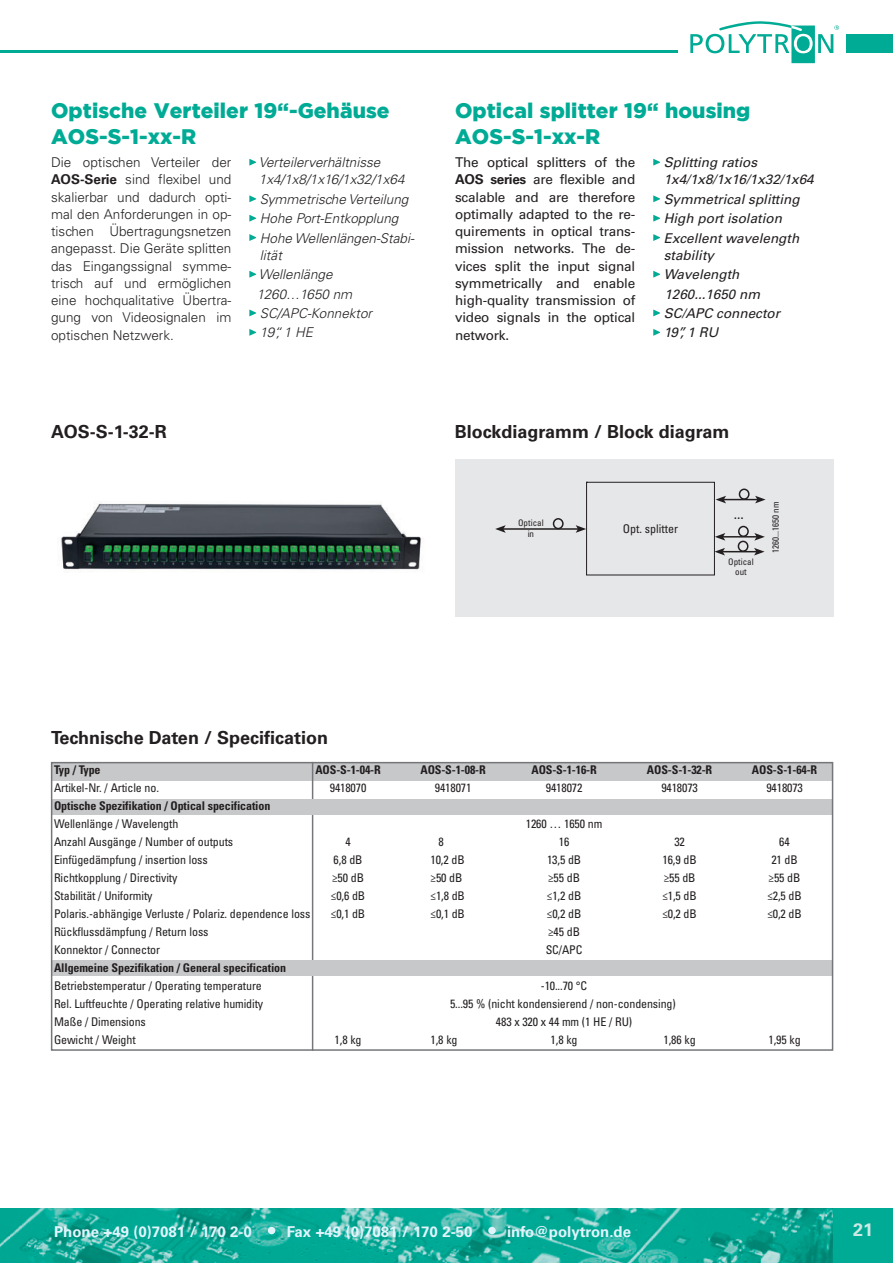
<style>
.page{position:relative;width:893px;height:1263px;background:#fff}
.page>*{position:absolute;margin:0;border:0;box-sizing:border-box;transform-origin:0 0}
.t1{font:900 21px/25.5px "Gotham";letter-spacing:.005em;color:#00ab95}
.t2{font:700 18px "Univers LT Std";color:#231f20}
.t3{font:700 18px "Univers LT Std";color:#cde9e4}
.t4{font:700 15px "Univers LT Std";color:#e1f4fc}
.t5{font:condensed 15px "Univers LT Std";color:#231f20}
.t6{font:300 13.5px/17.2px "Univers LT Std";color:#231f20;text-align:justify}
.t7{font:13.5px/17.2px "Univers LT Std";letter-spacing:-.015em;color:#231f20;text-align:justify}
.t8{font:italic 300 13.5px/19.4px "Univers LT Std";color:#231f20}
.t9{font:italic 13.5px/19.4px "Univers LT Std";color:#231f20}
.t10{font:condensed 12px "Univers LT Std";letter-spacing:-.01em;color:#231f20}
.t11{font:700 condensed 12px "Univers LT Std";letter-spacing:-.01em;color:#231f20}
.t12{font:condensed 9px/10.8px "Univers LT Std";color:#231f20;text-align:center}
.s1{font-weight:700}
</style>
<div class="page">
<div style="left:846px;top:34px;width:47px;height:19px;background:#00ab95"></div>
<hr style="left:0;top:50px;width:678px;height:3px;background:#00ab95">
<svg style="left:690px;top:21px;width:149px;height:42px"></svg>
<img style="left:0;top:1208px;width:833px;height:55px">
<div style="left:833px;top:1208px;width:60px;height:55px;background:#00ab95"></div>
<div style="left:268px;top:1227px;width:7px;height:7px;background:#e1f4fc;border-radius:50%"></div>
<div style="left:488px;top:1227px;width:8px;height:7px;background:#e1f4fc;border-radius:50%"></div>
<svg style="left:249px;top:159px;width:7px;height:7px"></svg>
<svg style="left:249px;top:195px;width:7px;height:7px"></svg>
<svg style="left:249px;top:215px;width:7px;height:7px"></svg>
<svg style="left:249px;top:234px;width:7px;height:7px"></svg>
<svg style="left:249px;top:271px;width:7px;height:7px"></svg>
<svg style="left:249px;top:309px;width:7px;height:7px"></svg>
<svg style="left:249px;top:329px;width:7px;height:7px"></svg>
<svg style="left:653px;top:159px;width:7px;height:7px"></svg>
<svg style="left:653px;top:195px;width:7px;height:7px"></svg>
<svg style="left:653px;top:215px;width:7px;height:7px"></svg>
<svg style="left:653px;top:234px;width:7px;height:7px"></svg>
<svg style="left:653px;top:271px;width:7px;height:7px"></svg>
<svg style="left:653px;top:309px;width:7px;height:7px"></svg>
<svg style="left:653px;top:329px;width:7px;height:7px"></svg>
<div style="left:455px;top:459px;width:378px;height:158px;background:#e6e7e9"></div>
<hr style="left:724px;top:499px;width:33px;height:1px;background:#231f20">
<svg style="left:716px;top:496px;width:10px;height:7px"></svg>
<svg style="left:755px;top:496px;width:11px;height:7px"></svg>
<div style="left:739px;top:488px;width:11px;height:12px;border:2px solid #231f20;border-radius:50%"></div>
<hr style="left:503px;top:528px;width:75px;height:2px;background:#231f20">
<svg style="left:495px;top:525px;width:11px;height:8px"></svg>
<svg style="left:576px;top:525px;width:10px;height:8px"></svg>
<div style="left:586px;top:482px;width:129px;height:93px;border:1px solid #231f20"></div>
<div style="left:553px;top:518px;width:11px;height:11px;border:2px solid #231f20;border-radius:50%"></div>
<hr style="left:723px;top:536px;width:34px;height:1px;background:#231f20">
<svg style="left:715px;top:533px;width:10px;height:8px"></svg>
<svg style="left:754px;top:533px;width:11px;height:8px"></svg>
<div style="left:738px;top:526px;width:11px;height:11px;border:2px solid #231f20;border-radius:50%"></div>
<hr style="left:723px;top:551px;width:33px;height:1px;background:#231f20">
<svg style="left:714px;top:548px;width:11px;height:7px"></svg>
<svg style="left:754px;top:548px;width:11px;height:7px"></svg>
<div style="left:738px;top:541px;width:10px;height:11px;border:2px solid #231f20;border-radius:50%"></div>
<div style="left:52px;top:762px;width:780px;height:18px;background:#c7c8ca"></div>
<hr style="left:312px;top:762px;width:1px;height:289px;background:#757679">
<div style="left:52px;top:799px;width:780px;height:16px;background:#c7c8ca"></div>
<div style="left:52px;top:960px;width:780px;height:16px;background:#c7c8ca"></div>
<div style="left:51px;top:762px;width:782px;height:289px;border:2px solid #757679"></div>
<img style="left:60px;top:501px;width:363px;height:69px">
<h1 class="t1" style="left:51px;top:100px;width:340px">Optische Verteiler 19“-Gehäuse<br>AOS-S-1-xx-R</h1>
<h1 class="t1" style="left:455px;top:100px;width:297px">Optical splitter 19“ housing<br>AOS-S-1-xx-R</h1>
<p class="t6" style="left:51px;top:155px;width:182px">Die optischen Verteiler der <span class="s1">AOS-Serie</span> sind flexibel und skalierbar und dadurch opti&shy;mal den Anforderungen in op&shy;tischen Übertragungsnetzen angepasst. Die Geräte splitten das Eingangssignal symme&shy;trisch auf und ermöglichen eine hochqualitative Übertra&shy;gung von Videosignalen im optischen Netzwerk.</p>
<p class="t8" style="left:259px;top:155px;width:147px;line-height:17.2px">Verteilerverhältnisse<br>1x4/1x8/1x16/1x32/1x64</p>
<p class="t7" style="left:455px;top:155px;width:182px">The optical splitters of the <span class="s1">AOS series</span> are flexible and scalable and are therefore optimally adapted to the re&shy;quirements in optical trans&shy;mission networks. The de&shy;vices split the input signal symmetrically and enable high-quality transmission of video signals in the optical network.</p>
<p class="t9" style="left:664px;top:155px;width:151px;line-height:17.2px">Splitting ratios<br>1x4/1x8/1x16/1x32/1x64</p>
<p class="t8" style="left:260px;top:190px;width:156px">Symmetrische Verteilung<br>Hohe Port-Entkopplung<br>Hohe Wellenlängen-Stabi-</p>
<p class="t8" style="left:257px;top:246px;width:117px">lität<br>Wellenlänge<br>1260…1650 nm<br>SC/APC-Konnektor<br>19“, 1 HE</p>
<p class="t9" style="left:664px;top:190px;width:137px">Symmetrical splitting<br>High port isolation<br>Excellent wavelength</p>
<p class="t9" style="left:664px;top:246px;width:118px">stability<br>Wavelength<br>1260...1650 nm<br>SC/APC connector<br>19”, 1 RU</p>
<h2 class="t2" style="left:51px;top:423px;width:117px">AOS-S-1-32-R</h2>
<h2 class="t2" style="left:455px;top:423px;width:276px">Blockdiagramm / Block diagram</h2>
<p class="t12" style="left:518px;top:518px;width:27px">Optical in</p>
<p class="t10" style="left:623px;top:523px;width:57px">Opt. splitter</p>
<p class="t5" style="left:734px;top:507px;width:11px">...</p>
<p class="t12" style="left:728px;top:556px;width:27px">Optical out</p>
<p class="t12" style="left:771px;top:553px;width:52px;rotate:-90deg">1260...1650 nm</p>
<h2 class="t2" style="left:51px;top:729px;width:278px">Technische Daten / Specification</h2>
<p class="t11" style="left:54px;top:764px;width:48px">Typ / Type</p>
<p class="t11" style="left:315px;top:764px;width:67px">AOS-S-1-04-R</p>
<p class="t11" style="left:420px;top:764px;width:67px">AOS-S-1-08-R</p>
<p class="t11" style="left:531px;top:764px;width:67px">AOS-S-1-16-R</p>
<p class="t11" style="left:647px;top:764px;width:67px">AOS-S-1-32-R</p>
<p class="t11" style="left:752px;top:764px;width:67px">AOS-S-1-64-R</p>
<p class="t10" style="left:54px;top:782px;width:107px">Artikel-Nr. / Article no.</p>
<p class="t10" style="left:330px;top:782px;width:38px">9418070</p>
<p class="t10" style="left:435px;top:782px;width:38px">9418071</p>
<p class="t10" style="left:546px;top:782px;width:38px">9418072</p>
<p class="t10" style="left:661px;top:782px;width:38px">9418073</p>
<p class="t10" style="left:766px;top:782px;width:38px">9418073</p>
<p class="t11" style="left:54px;top:800px;width:218px">Optische Spezifikation / Optical specification</p>
<p class="t10" style="left:54px;top:818px;width:126px">Wellenlänge / Wavelength</p>
<p class="t10" style="left:526px;top:818px;width:78px">1260 … 1650 nm</p>
<p class="t10" style="left:54px;top:836px;width:181px">Anzahl Ausgänge / Number of outputs</p>
<p class="t10" style="left:345px;top:836px;width:7px">4</p>
<p class="t10" style="left:438px;top:836px;width:7px">8</p>
<p class="t10" style="left:559px;top:836px;width:12px">16</p>
<p class="t10" style="left:674px;top:836px;width:12px">32</p>
<p class="t10" style="left:779px;top:836px;width:12px">64</p>
<p class="t10" style="left:54px;top:854px;width:155px">Einfügedämpfung / insertion loss</p>
<p class="t10" style="left:334px;top:854px;width:30px">6,8 dB</p>
<p class="t10" style="left:431px;top:854px;width:36px">10,2 dB</p>
<p class="t10" style="left:547px;top:854px;width:36px">13,5 dB</p>
<p class="t10" style="left:662px;top:854px;width:36px">16,9 dB</p>
<p class="t10" style="left:771px;top:854px;width:28px">21 dB</p>
<p class="t10" style="left:54px;top:872px;width:125px">Richtkopplung / Directivity</p>
<p class="t10" style="left:332px;top:872px;width:33px">≥50 dB</p>
<p class="t10" style="left:431px;top:872px;width:33px">≥50 dB</p>
<p class="t10" style="left:548px;top:872px;width:33px">≥55 dB</p>
<p class="t10" style="left:664px;top:872px;width:33px">≥55 dB</p>
<p class="t10" style="left:769px;top:872px;width:33px">≥55 dB</p>
<p class="t10" style="left:54px;top:890px;width:100px">Stabilität / Uniformity</p>
<p class="t10" style="left:331px;top:890px;width:36px">≤0,6 dB</p>
<p class="t10" style="left:431px;top:890px;width:36px">≤1,8 dB</p>
<p class="t10" style="left:547px;top:890px;width:36px">≤1,2 dB</p>
<p class="t10" style="left:662px;top:890px;width:36px">≤1,5 dB</p>
<p class="t10" style="left:767px;top:890px;width:36px">≤2,5 dB</p>
<p class="t10" style="left:54px;top:908px;width:258px">Polaris.-abhängige Verluste / Polariz. dependence loss</p>
<p class="t10" style="left:331px;top:908px;width:36px">≤0,1 dB</p>
<p class="t10" style="left:431px;top:908px;width:36px">≤0,1 dB</p>
<p class="t10" style="left:547px;top:908px;width:36px">≤0,2 dB</p>
<p class="t10" style="left:662px;top:908px;width:36px">≤0,2 dB</p>
<p class="t10" style="left:767px;top:908px;width:36px">≤0,2 dB</p>
<p class="t10" style="left:54px;top:926px;width:156px">Rückflussdämpfung / Return loss</p>
<p class="t10" style="left:548px;top:926px;width:33px">≥45 dB</p>
<p class="t10" style="left:54px;top:944px;width:108px">Konnektor / Connector</p>
<p class="t10" style="left:546px;top:944px;width:38px">SC/APC</p>
<p class="t11" style="left:54px;top:962px;width:234px">Allgemeine Spezifikation / General specification</p>
<p class="t10" style="left:54px;top:980px;width:209px">Betriebstemperatur / Operating temperature</p>
<p class="t10" style="left:541px;top:980px;width:48px">-10...70 °C</p>
<p class="t10" style="left:54px;top:998px;width:211px">Rel. Luftfeuchte / Operating relative humidity</p>
<p class="t10" style="left:450px;top:998px;width:227px">5...95 % (nicht kondensierend / non-condensing)</p>
<p class="t10" style="left:54px;top:1016px;width:93px">Maße / Dimensions</p>
<p class="t10" style="left:496px;top:1016px;width:138px">483 x 320 x 44 mm (1 HE / RU)</p>
<p class="t10" style="left:54px;top:1034px;width:83px">Gewicht / Weight</p>
<p class="t10" style="left:335px;top:1034px;width:28px">1,8 kg</p>
<p class="t10" style="left:431px;top:1034px;width:28px">1,8 kg</p>
<p class="t10" style="left:551px;top:1034px;width:28px">1,8 kg</p>
<p class="t10" style="left:663px;top:1034px;width:34px">1,86 kg</p>
<p class="t10" style="left:768px;top:1034px;width:34px">1,95 kg</p>
<p class="t4" style="left:54px;top:1224px;width:199px">Phone +49 (0)7081 / 170 2-0</p>
<p class="t4" style="left:287px;top:1224px;width:187px">Fax +49 (0)7081 / 170 2-50</p>
<p class="t4" style="left:507px;top:1224px;width:125px">info@polytron.de</p>
<h2 class="t3" style="left:853px;top:1221px;width:22px">21</h2>
</div>
